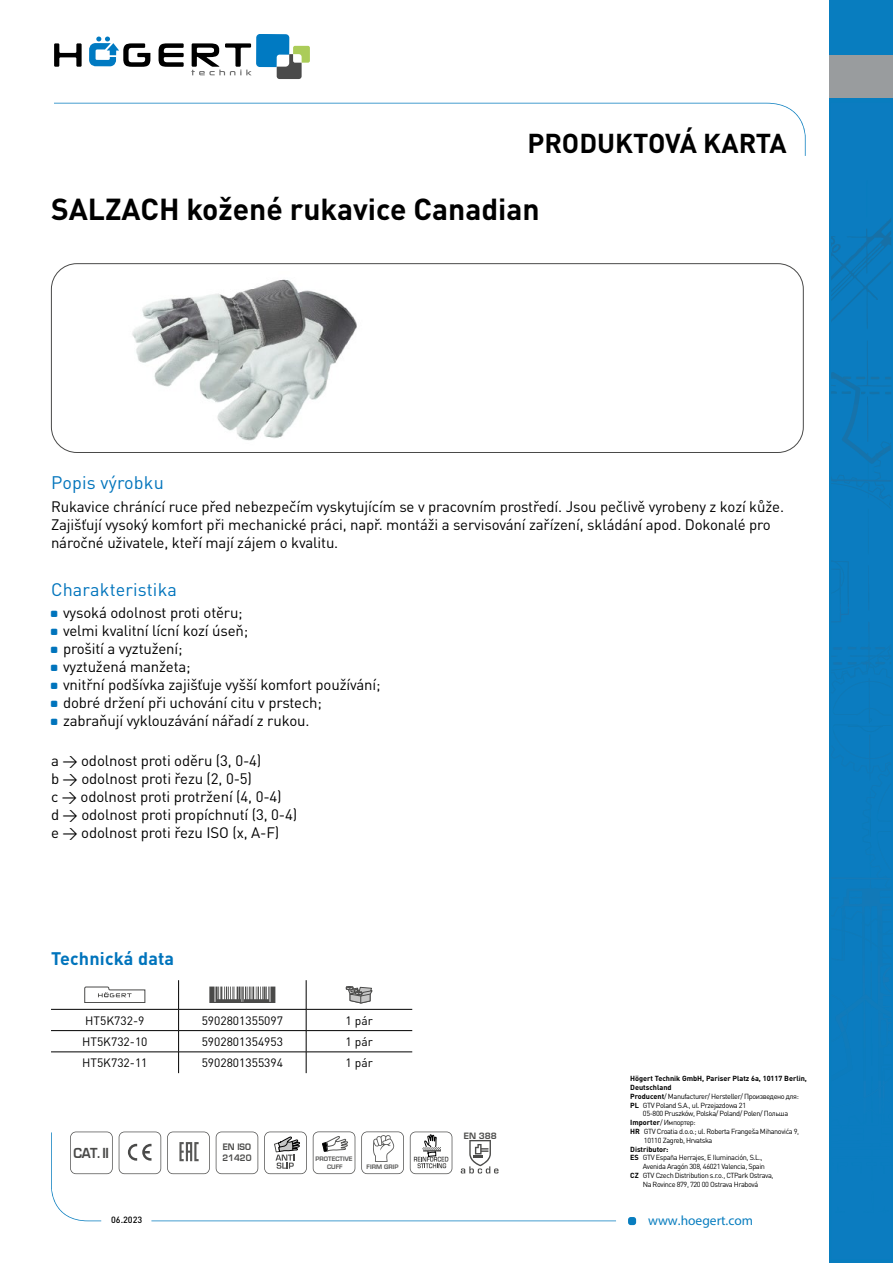
<style>
.page{position:relative;width:893px;height:1263px;background:#fff}
.page>*{position:absolute;margin:0;border:0;box-sizing:border-box;transform-origin:0 0}
.t1{font:700 30px "DIN Pro";color:#000}
.t2{font:700 27px "DIN Pro";color:#000}
.t3{font:18px "DIN Pro";letter-spacing:.01em;color:#0074bc}
.t4{font:700 18px "DIN Pro";letter-spacing:.01em;color:#0074bc}
.t5{font:15px/18px "DIN Pro";letter-spacing:-.01em;color:#000}
.t6{font:13.5px "Myriad Pro";color:#087dbf}
.t7{font:700 13.5px "Euromode";color:#4a4a49;scale:.93 1}
.t8{font:12px "DIN Pro";color:#000}
.t9{font:500 9px "DIN Pro";color:#000}
.t10{font:700 8.7px/10.5px "Euromode";color:#4a4a49;scale:.95 1}
.t11{font:700 8.55px "Euromode";color:#4a4a49}
.t12{font:7.35px "DIN Pro";letter-spacing:-.05em;color:#000}
.t13{font:700 7.35px "DIN Pro";color:#000}
.t14{font:700 6px/7.5px "Euromode";color:#575756;text-align:center}
.s1{font-weight:700}
</style>
<div class="page">
<svg style="left:54px;top:43px;width:28px;height:24px"></svg>
<svg style="left:159px;top:43px;width:25px;height:24px"></svg>
<svg style="left:89px;top:37px;width:61px;height:30px"></svg>
<svg style="left:191px;top:34px;width:119px;height:45px"></svg>
<svg style="left:54px;top:103px;width:752px;height:53px"></svg>
<div style="left:628px;top:1217px;width:8px;height:8px;background:#087dbf;border-radius:3px"></div>
<svg style="left:51px;top:1132px;width:565px;height:89px"></svg>
<div style="left:830px;top:0;width:63px;height:1263px;background:#087dbf"></div>
<img style="left:831px;top:273px;width:50px;height:56px">
<img style="left:867px;top:222px;width:24px;height:44px">
<img style="left:831px;top:222px;width:56px;height:42px">
<svg style="left:831px;top:341px;width:60px;height:565px"></svg>
<img style="left:863px;top:906px;width:28px;height:76px">
<img style="left:831px;top:877px;width:60px;height:2px">
<img style="left:848px;top:647px;width:43px;height:3px">
<div style="left:830px;top:56px;width:63px;height:42px;background:#999c9e"></div>
<div style="left:51px;top:263px;width:753px;height:190px;border:1px solid #4a4a49;border-radius:26px"></div>
<hr style="left:51px;top:1009px;width:128px;height:1px;background:#000">
<hr style="left:179px;top:1009px;width:127px;height:1px;background:#000">
<hr style="left:306px;top:1009px;width:106px;height:1px;background:#000">
<hr style="left:51px;top:1030px;width:128px;height:1px;background:#000">
<hr style="left:179px;top:1030px;width:127px;height:1px;background:#000">
<hr style="left:306px;top:1030px;width:106px;height:1px;background:#000">
<hr style="left:51px;top:1051px;width:128px;height:1px;background:#000">
<hr style="left:179px;top:1051px;width:127px;height:1px;background:#000">
<svg style="left:178px;top:980px;width:1px;height:93px"></svg>
<hr style="left:306px;top:1051px;width:106px;height:1px;background:#000">
<svg style="left:306px;top:980px;width:1px;height:93px"></svg>
<svg style="left:84px;top:986px;width:61px;height:17px"></svg>
<svg style="left:209px;top:986px;width:66px;height:17px"></svg>
<svg style="left:346px;top:986px;width:26px;height:17px"></svg>
<img style="left:132px;top:279px;width:225px;height:162px">
<svg style="left:70px;top:1131px;width:43px;height:43px"></svg>
<svg style="left:119px;top:1131px;width:42px;height:43px"></svg>
<svg style="left:167px;top:1131px;width:43px;height:43px"></svg>
<svg style="left:216px;top:1131px;width:42px;height:43px"></svg>
<svg style="left:264px;top:1131px;width:43px;height:43px"></svg>
<svg style="left:313px;top:1131px;width:42px;height:43px"></svg>
<svg style="left:361px;top:1131px;width:43px;height:43px"></svg>
<svg style="left:410px;top:1131px;width:42px;height:43px"></svg>
<svg style="left:461px;top:1140px;width:38px;height:33px"></svg>
<h2 class="t2" style="left:528px;top:121px;width:261px">PRODUKTOVÁ KARTA</h2>
<h1 class="t1" style="left:51px;top:184px;width:490px">SALZACH kožené rukavice Canadian</h1>
<p class="t3" style="left:51px;top:471px;width:114px">Popis výrobku</p>
<p class="t5" style="left:51px;top:497px;width:734px">Rukavice chránící ruce před nebezpečím vyskytujícím se v pracovním prostředí. Jsou pečlivě vyrobeny z kozí kůže.<br>Zajišťují vysoký komfort při mechanické práci, např. montáži a servisování zařízení, skládání apod. Dokonalé pro náročné uživatele, kteří mají zájem o kvalitu.</p>
<p class="t3" style="left:51px;top:577px;width:127px">Charakteristika</p>
<p class="t5" style="left:63px;top:603px;width:319px">vysoká odolnost proti otěru;<br>velmi kvalitní lícní kozí úseň;<br>prošití a vyztužení;<br>vyztužená manžeta;<br>vnitřní podšívka zajišťuje vyšší komfort používání; dobré držení při uchování citu v prstech; zabraňují vyklouzávání nářadí z rukou.</p>
<p class="t5" style="left:51px;top:751px;width:248px">a → odolnost proti oděru (3, 0-4)<br>b → odolnost proti řezu (2, 0-5)<br>c → odolnost proti protržení (4, 0-4)<br>d → odolnost proti propíchnutí (3, 0-4) e → odolnost proti řezu ISO (x, A-F)</p>
<p class="t4" style="left:51px;top:944px;width:125px">Technická data</p>
<p class="t8" style="left:85px;top:1012px;width:61px">HT5K732-9</p>
<p class="t8" style="left:202px;top:1012px;width:83px">5902801355097</p>
<p class="t8" style="left:346px;top:1012px;width:29px">1 pár</p>
<p class="t8" style="left:82px;top:1033px;width:67px">HT5K732-10</p>
<p class="t8" style="left:202px;top:1033px;width:83px">5902801354953</p>
<p class="t8" style="left:346px;top:1033px;width:29px">1 pár</p>
<p class="t8" style="left:82px;top:1054px;width:67px">HT5K732-11</p>
<p class="t8" style="left:202px;top:1054px;width:83px">5902801355394</p>
<p class="t8" style="left:346px;top:1054px;width:29px">1 pár</p>
<p class="t7" style="left:74px;top:1145px;width:39px">CAT. II</p>
<p class="t10" style="left:222px;top:1142px;width:32px">EN ISO<br>21420</p>
<p class="t14" style="left:315px;top:1155px;width:39px">PROTECTIVE<br>CUFF</p>
<p class="t14" style="left:367px;top:1162px;width:33px">FIRM GRIP</p>
<p class="t11" style="left:464px;top:1130px;width:34px">EN 388</p>
<p class="t13" style="left:630px;top:1072px;width:178px">Högert Technik GmbH, Pariser Platz 6a, 10117 Berlin,</p>
<p class="t13" style="left:630px;top:1081px;width:43px">Deutschland</p>
<p class="t12" style="left:630px;top:1091px;width:170px"><span class="s1">Producent</span>/ Manufacturer/ Hersteller/ Произведено для:</p>
<p class="t12" style="left:630px;top:1100px;width:117px"><span class="s1">PL</span> GTV Poland S.A., ul. Przejazdowa 21</p>
<p class="t12" style="left:643px;top:1109px;width:147px">05-800 Pruszków, Polska/ Poland/ Polen/ Польша</p>
<p class="t12" style="left:630px;top:1117px;width:67px"><span class="s1">Importer</span>/ Импортер:</p>
<p class="t12" style="left:630px;top:1126px;width:171px"><span class="s1">HR</span> GTV Croatia d.o.o.; ul. Roberta Frangeša Mihanovića 9,</p>
<p class="t12" style="left:644px;top:1135px;width:70px">10110 Zagreb, Hrvatska</p>
<p class="t13" style="left:630px;top:1143px;width:40px">Distributor:</p>
<p class="t12" style="left:630px;top:1153px;width:134px"><span class="s1">ES</span> GTV España Herrajes, E Iluminación, S.L.,</p>
<p class="t12" style="left:643px;top:1161px;width:124px">Avenida Aragón 308, 46021 Valencia, Spain</p>
<p class="t12" style="left:630px;top:1170px;width:145px"><span class="s1">CZ</span> GTV Czech Distribution s.r.o., CTPark Ostrava,</p>
<p class="t12" style="left:643px;top:1179px;width:117px">Na Rovince 879, 720 00 Ostrava Hrabová</p>
<p class="t9" style="left:111px;top:1213px;width:33px">06.2023</p>
<p class="t6" style="left:648px;top:1212px;width:107px">www.hoegert.com</p>
</div>
